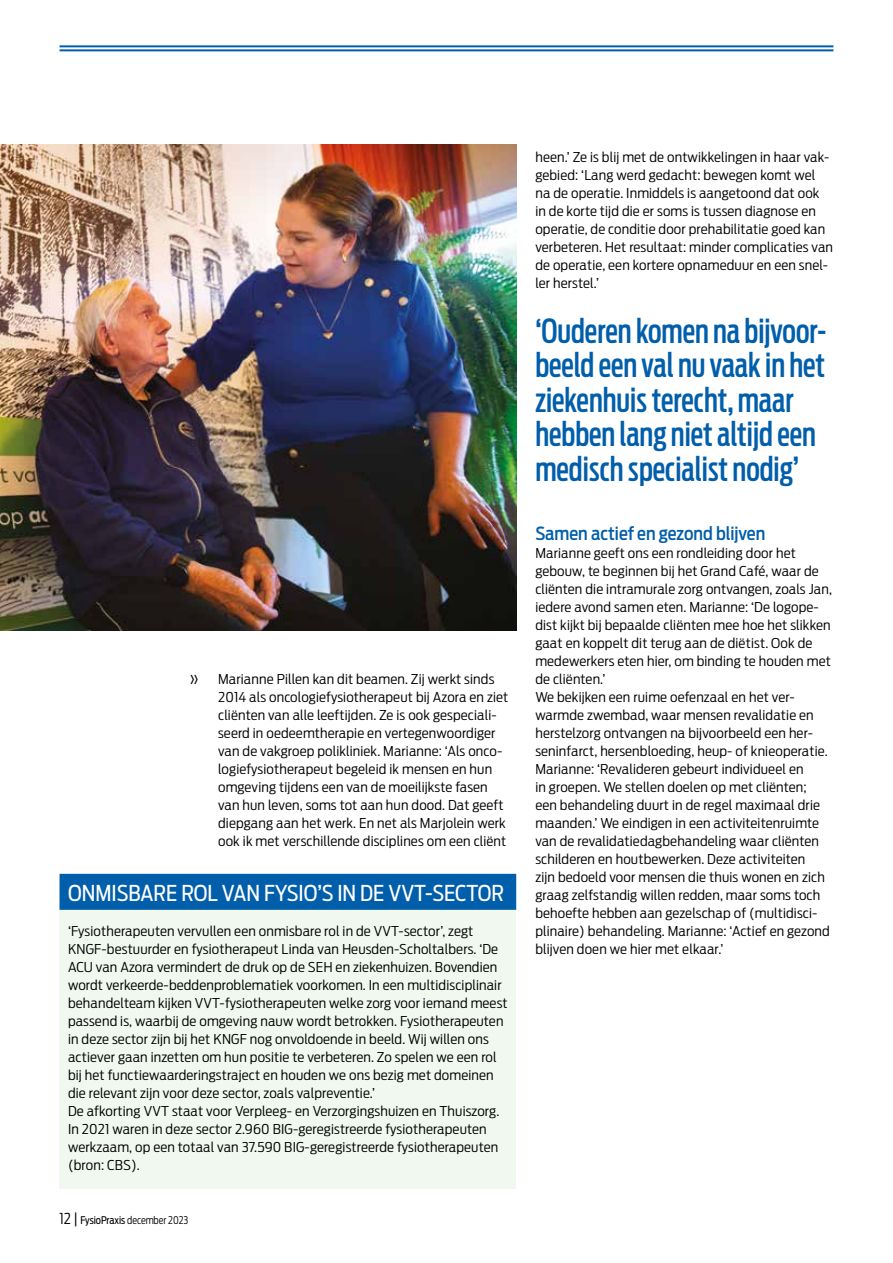
<style>
.page{position:relative;width:893px;height:1263px;background:#fff}
.page>*{position:absolute;margin:0;border:0;box-sizing:border-box;transform-origin:0 0}
.t1{font:500 33px/34.5px "Antenna Extra Cond";color:#005eaa}
.t2{font:21.75px "Antenna Cond";color:#fff}
.t3{font:500 18px "Antenna Cond";color:#005eaa}
.t4{font:300 16.5px "Antenna Cond";color:#000;scale:1.1 1}
.t5{font:300 13.5px/18px "Antenna Cond";letter-spacing:.01em;color:#000;scale:1.1 1}
.t6{font:300 10.5px "Antenna Cond";color:#000;scale:.96 1}
.s1{font-size:15px}
.s2{font-weight:400}
</style>
<div class="page">
<hr style="left:60px;top:45px;width:773px;height:2px;background:#005eaa">
<hr style="left:60px;top:49px;width:773px;height:2px;background:#005eaa">
<div style="left:60px;top:882px;width:456px;height:306px;background:#f1f8f0"></div>
<div style="left:60px;top:874px;width:456px;height:36px;background:#005eaa"></div>
<img style="left:0;top:144px;width:516px;height:486px">
<p class="t4" style="left:189px;top:668px;width:11px">»</p>
<p class="t5" style="left:218px;top:670px;width:265px">Marianne Pillen kan dit beamen. Zij werkt sinds 2014 als oncologiefysiotherapeut bij Azora en ziet cliënten van alle leeftijden. Ze is ook gespeciali&shy;seerd in oedeemtherapie en vertegenwoordiger van de vakgroep polikliniek. Marianne: ‘Als onco&shy;logiefysiotherapeut begeleid ik mensen en hun omgeving tijdens een van de moeilijkste fasen van hun leven, soms tot aan hun dood. Dat geeft diepgang aan het werk. En net als Marjolein werk ook ik met verschillende disciplines om een cliënt</p>
<h2 class="t2" style="left:68px;top:880px;width:437px">ONMISBARE ROL VAN FYSIO’S IN DE VVT-SECTOR</h2>
<p class="t5" style="left:68px;top:922px;width:401px">‘Fysiotherapeuten vervullen een onmisbare rol in de VVT-sector’, zegt KNGF-bestuurder en fysiotherapeut Linda van Heusden-Scholtalbers. ‘De ACU van Azora vermindert de druk op de SEH en ziekenhuizen. Bovendien wordt verkeerde-beddenproblematiek voorkomen. In een multidisciplinair behandelteam kijken VVT-fysiotherapeuten welke zorg voor iemand meest passend is, waarbij de omgeving nauw wordt betrokken. Fysiotherapeuten in deze sector zijn bij het KNGF nog onvoldoende in beeld. Wij willen ons actiever gaan inzetten om hun positie te verbeteren. Zo spelen we een rol bij het functiewaarderingstraject en houden we ons bezig met domeinen die relevant zijn voor deze sector, zoals valpreventie.’<br>De afkorting VVT staat voor Verpleeg- en Verzorgingshuizen en Thuiszorg.<br>In 2021 waren in deze sector 2.960 BIG-geregistreerde fysiotherapeuten werkzaam, op een totaal van 37.590 BIG-geregistreerde fysiotherapeuten (bron: CBS).</p>
<p class="t6" style="left:60px;top:1214px;width:136px"><span class="s1">12 |</span> <span class="s2">FysioPraxis</span> december 2023</p>
<p class="t5" style="left:535px;top:148px;width:272px">heen.’ Ze is blij met de ontwikkelingen in haar vak&shy;gebied: ‘Lang werd gedacht: bewegen komt wel na de operatie. Inmiddels is aangetoond dat ook in de korte tijd die er soms is tussen diagnose en operatie, de conditie door prehabilitatie goed kan verbeteren. Het resultaat: minder complicaties van de operatie, een kortere opnameduur en een snel&shy;ler herstel.’</p>
<h1 class="t1" style="left:535px;top:314px;width:292px">‘Ouderen komen na bijvoor&shy;beeld een val nu vaak in het ziekenhuis terecht, maar hebben lang niet altijd een medisch specialist nodig’</h1>
<h3 class="t3" style="left:535px;top:523px;width:231px">Samen actief en gezond blijven</h3>
<p class="t5" style="left:535px;top:544px;width:271px">Marianne geeft ons een rondleiding door het gebouw, te beginnen bij het Grand Café, waar de cliënten die intramurale zorg ontvangen, zoals Jan, iedere avond samen eten. Marianne: ‘De logope&shy;dist kijkt bij bepaalde cliënten mee hoe het slikken gaat en koppelt dit terug aan de diëtist. Ook de medewerkers eten hier, om binding te houden met de cliënten.’<br>We bekijken een ruime oefenzaal en het ver&shy;warmde zwembad, waar mensen revalidatie en herstelzorg ontvangen na bijvoorbeeld een her&shy;seninfarct, hersenbloeding, heup- of knieoperatie.<br>Marianne: ‘Revalideren gebeurt individueel en<br>in groepen. We stellen doelen op met cliënten;<br>een behandeling duurt in de regel maximaal drie maanden.’ We eindigen in een activiteitenruimte van de revalidatiedagbehandeling waar cliënten schilderen en houtbewerken. Deze activiteiten<br>zijn bedoeld voor mensen die thuis wonen en zich graag zelfstandig willen redden, maar soms toch behoefte hebben aan gezelschap of (multidisci&shy;plinaire) behandeling. Marianne: ‘Actief en gezond blijven doen we hier met elkaar.’</p>
</div>
